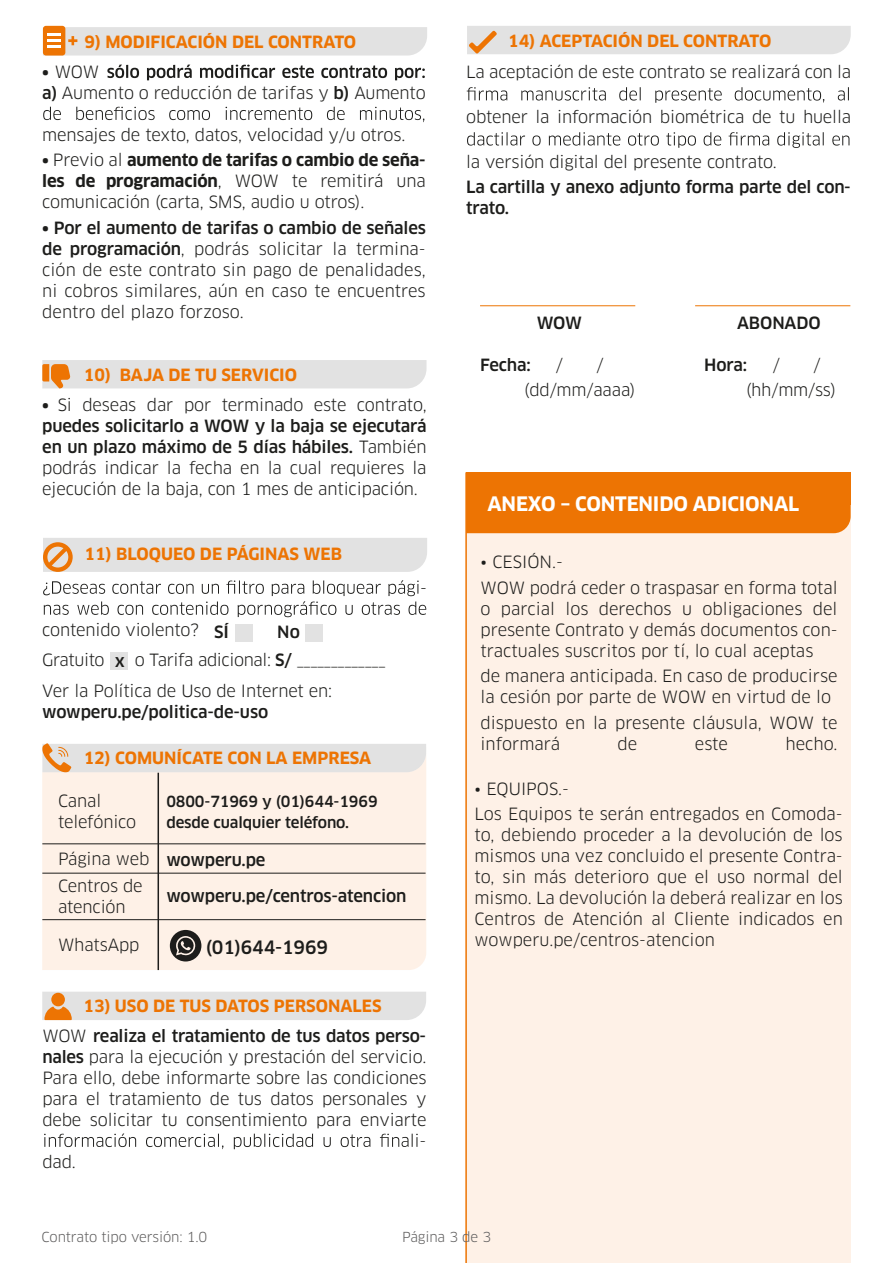
<style>
.page{position:relative;width:893px;height:1263px;background:#fff}
.page>*{position:absolute;margin:0;border:0;box-sizing:border-box;transform-origin:0 0}
.t1{font:700 19.5px "Clan Pro";letter-spacing:-.01em;color:#fff}
.t2{font:500 18px "Clan Pro";letter-spacing:-.01em;color:#1d1d1b}
.t3{font:16.5px/21px "Clan Pro";letter-spacing:-.01em;color:#1d1d1b}
.t4{font:500 16.5px/21px "Clan Pro";letter-spacing:-.01em;color:#1d1d1b}
.t5{font:700 16.5px "Clan Pro";color:#ed7403}
.t6{font:500 15px/21px "Clan Pro";letter-spacing:-.01em;color:#1d1d1b}
.t7{font:13.5px "Clan Pro";letter-spacing:-.01em;color:#5f5e5e}
.s1{font-weight:700}
.s2{font-weight:500}
.s3{font-weight:400}
</style>
<div class="page">
<svg style="left:107px;top:65px;width:318px;height:15px"></svg>
<svg style="left:43px;top:107px;width:381px;height:15px"></svg>
<div style="left:43px;top:26px;width:22px;height:30px;background:#ed7403;border-radius:3px"></div>
<svg style="left:43px;top:27px;width:384px;height:29px;background:#e3ddd7"></svg>
<div style="left:466px;top:472px;width:385px;height:36px;background:#ed7403"></div>
<div style="left:466px;top:506px;width:385px;height:757px;background:#fef1e7"></div>
<div style="left:467px;top:505px;width:384px;height:28px;background:#ed7403"></div>
<hr style="left:465px;top:472px;width:2px;height:791px;background:#ed7403">
<div style="left:43px;top:538px;width:384px;height:34px;background:#e2e2e2"></div>
<svg style="left:43px;top:580px;width:383px;height:37px"></svg>
<div style="left:306px;top:624px;width:17px;height:17px;background:#e2e2e2"></div>
<div style="left:235px;top:624px;width:17px;height:17px;background:#e2e2e2"></div>
<div style="left:111px;top:652px;width:17px;height:17px;background:#e2e2e2"></div>
<div style="left:467px;top:26px;width:384px;height:28px;background:#e2e2e2"></div>
<svg style="left:467px;top:87px;width:382px;height:16px"></svg>
<svg style="left:467px;top:132px;width:382px;height:16px"></svg>
<hr style="left:480px;top:305px;width:155px;height:1px;background:#ed7403">
<hr style="left:695px;top:305px;width:155px;height:1px;background:#ed7403">
<svg style="left:44px;top:1133px;width:374px;height:16px"></svg>
<div style="left:42px;top:992px;width:384px;height:28px;background:#e2e2e2"></div>
<div style="left:42px;top:360px;width:384px;height:28px;background:#e2e2e2"></div>
<div style="left:42px;top:772px;width:384px;height:198px;background:#fef1e7"></div>
<hr style="left:158px;top:773px;width:1px;height:197px;background:#1d1d1b">
<hr style="left:42px;top:843px;width:384px;height:1px;background:#1d1d1b">
<hr style="left:42px;top:873px;width:384px;height:1px;background:#1d1d1b">
<hr style="left:42px;top:919px;width:384px;height:1px;background:#1d1d1b">
<svg style="left:42px;top:743px;width:384px;height:29px;background:#e3e0dd"></svg>
<svg style="left:170px;top:930px;width:31px;height:31px"></svg>
<p class="t5" style="left:85px;top:32px;width:273px">9) MODIFICACIÓN DEL CONTRATO</p>
<p class="t3" style="left:42px;top:61px;width:385px"><span class="s1">•</span> WOW<br><span class="s2">a)</span> Aumento o reducción de tarifas y <span class="s2">b)</span> Aumento</p>
<p class="t3" style="left:42px;top:124px;width:365px">mensajes de texto, datos, velocidad y/u otros.</p>
<p class="t3" style="left:42px;top:150px;width:385px;text-align:justify"><span class="s1">•</span> Previo al <span class="s1">aumento de tarifas o cambio de seña&shy;les de programación</span>, WOW te remitirá una comunicación (carta, SMS, audio u otros).</p>
<p class="t3" style="left:42px;top:217px;width:385px;text-align:justify"><span class="s1">•</span> <span class="s2">Por el aumento de tarifas o cambio de señales de programación</span>, podrás solicitar la termina&shy;ción de este contrato sin pago de penalidades, ni cobros similares, aún en caso te encuentres dentro del plazo forzoso.</p>
<p class="t5" style="left:84px;top:365px;width:215px">10) BAJA DE TU SERVICIO</p>
<p class="t3" style="left:42px;top:394px;width:386px;text-align:justify"><span class="s1">•</span> Si deseas dar por terminado este contrato, <span class="s2">puedes solicitarlo a WOW y la baja se ejecutará en un plazo máximo de 5 días hábiles.</span> También podrás indicar la fecha en la cual requieres la ejecución de la baja, con 1 mes de anticipación.</p>
<p class="t5" style="left:85px;top:544px;width:259px">11) BLOQUEO DE PÁGINAS WEB</p>
<p class="t3" style="left:42px;top:619px;width:188px">contenido violento? <span class="s2">SÍ</span></p>
<p class="t4" style="left:277px;top:622px;width:24px">No</p>
<p class="t3" style="left:42px;top:650px;width:64px">Gratuito</p>
<p class="t3" style="left:135px;top:650px;width:252px">o Tarifa adicional: <span class="s2">S/</span> _____________</p>
<p class="t4" style="left:115px;top:651px;width:12px">x</p>
<p class="t3" style="left:42px;top:681px;width:291px">Ver la Política de Uso de Internet en:</p>
<p class="t4" style="left:42px;top:702px;width:227px">wowperu.pe/politica-de-uso</p>
<p class="t5" style="left:84px;top:749px;width:289px">12) COMUNÍCATE CON LA EMPRESA</p>
<p class="t3" style="left:58px;top:790px;width:80px">Canal telefónico</p>
<p class="t3" style="left:58px;top:845px;width:93px;line-height:27.5px">Página web<br>Centros de</p>
<p class="t3" style="left:58px;top:897px;width:69px">atención</p>
<p class="t3" style="left:58px;top:935px;width:83px">WhatsApp</p>
<p class="t6" style="left:166px;top:791px;width:213px">0800-71969 y (01)644-1969 desde cualquier teléfono.</p>
<p class="t4" style="left:166px;top:849px;width:101px">wowperu.pe</p>
<p class="t4" style="left:166px;top:886px;width:242px">wowperu.pe/centros-atencion</p>
<p class="t2" style="left:206px;top:937px;width:124px">(01)644-1969</p>
<p class="t3" style="left:420px;top:577px;width:8px">-</p>
<p class="t5" style="left:84px;top:996px;width:300px">13) USO DE TUS DATOS PERSONALES</p>
<p class="t4" style="left:42px;top:1025px;width:385px"><span class="s3">WOW</span> realiza el tratamiento de tus datos perso-</p>
<p class="t3" style="left:42px;top:1046px;width:386px"><span class="s2">nales</span> para la ejecución y prestación del servicio.</p>
<p class="t3" style="left:42px;top:1067px;width:386px">Para ello, debe informarte sobre las condiciones</p>
<p class="t3" style="left:42px;top:1088px;width:386px">para el tratamiento de tus datos personales y</p>
<p class="t3" style="left:42px;top:1109px;width:386px">debe solicitar tu consentimiento para enviarte</p>
<p class="t3" style="left:419px;top:1130px;width:8px">-</p>
<p class="t3" style="left:42px;top:1151px;width:35px">dad.</p>
<p class="t5" style="left:508px;top:31px;width:265px">14) ACEPTACIÓN DEL CONTRATO</p>
<p class="t3" style="left:466px;top:61px;width:387px">La aceptación de este contrato se realizará con la</p>
<p class="t3" style="left:466px;top:106px;width:386px">obtener la información biométrica de tu huella</p>
<p class="t3" style="left:466px;top:151px;width:312px">la versión digital del presente contrato.</p>
<p class="t4" style="left:466px;top:177px;width:386px">La cartilla y anexo adjunto forma parte del con&shy;trato.</p>
<p class="t4" style="left:537px;top:312px;width:47px">WOW</p>
<p class="t4" style="left:737px;top:312px;width:85px">ABONADO</p>
<p class="t4" style="left:480px;top:355px;width:52px">Fecha:</p>
<p class="t3" style="left:556px;top:355px;width:9px">/</p>
<p class="t3" style="left:596px;top:355px;width:9px">/</p>
<p class="t4" style="left:704px;top:355px;width:44px">Hora:</p>
<p class="t3" style="left:773px;top:355px;width:9px">/</p>
<p class="t3" style="left:813px;top:355px;width:9px">/</p>
<p class="t3" style="left:524px;top:379px;width:113px">(dd/mm/aaaa)</p>
<p class="t3" style="left:746px;top:379px;width:92px">(hh/mm/ss)</p>
<p class="t1" style="left:487px;top:493px;width:313px">ANEXO – CONTENIDO ADICIONAL</p>
<p class="t3" style="left:480px;top:549px;width:359px;line-height:25.5px">• CESIÓN.-<br>WOW podrá ceder o traspasar en forma total</p>
<p class="t3" style="left:480px;top:598px;width:358px;text-align:justify">o parcial los derechos u obligaciones del presente Contrato y demás documentos con&shy;tractuales suscritos por tí, lo cual aceptas</p>
<p class="t3" style="left:480px;top:665px;width:359px">de manera anticipada. En caso de producirse la cesión por parte de WOW en virtud de lo</p>
<p class="t3" style="left:480px;top:712px;width:359px">dispuesto en la presente cláusula, WOW te informará</p>
<p class="t3" style="left:618px;top:733px;width:21px">de</p>
<p class="t3" style="left:695px;top:733px;width:35px">este</p>
<p class="t3" style="left:785px;top:733px;width:54px">hecho.</p>
<p class="t3" style="left:475px;top:776px;width:370px;line-height:25.5px">• EQUIPOS.-<br>Los Equipos te serán entregados en Comoda-</p>
<p class="t3" style="left:475px;top:825px;width:370px;text-align:justify">to, debiendo proceder a la devolución de los mismos una vez concluido el presente Contra&shy;to, sin más deterioro que el uso normal del mismo. La devolución la deberá realizar en los Centros de Atención al Cliente indicados en wowperu.pe/centros-atencion</p>
<p class="t7" style="left:42px;top:1229px;width:167px">Contrato tipo versión: 1.0</p>
<p class="t7" style="left:402px;top:1229px;width:91px">Página 3 de 3</p>
</div>
